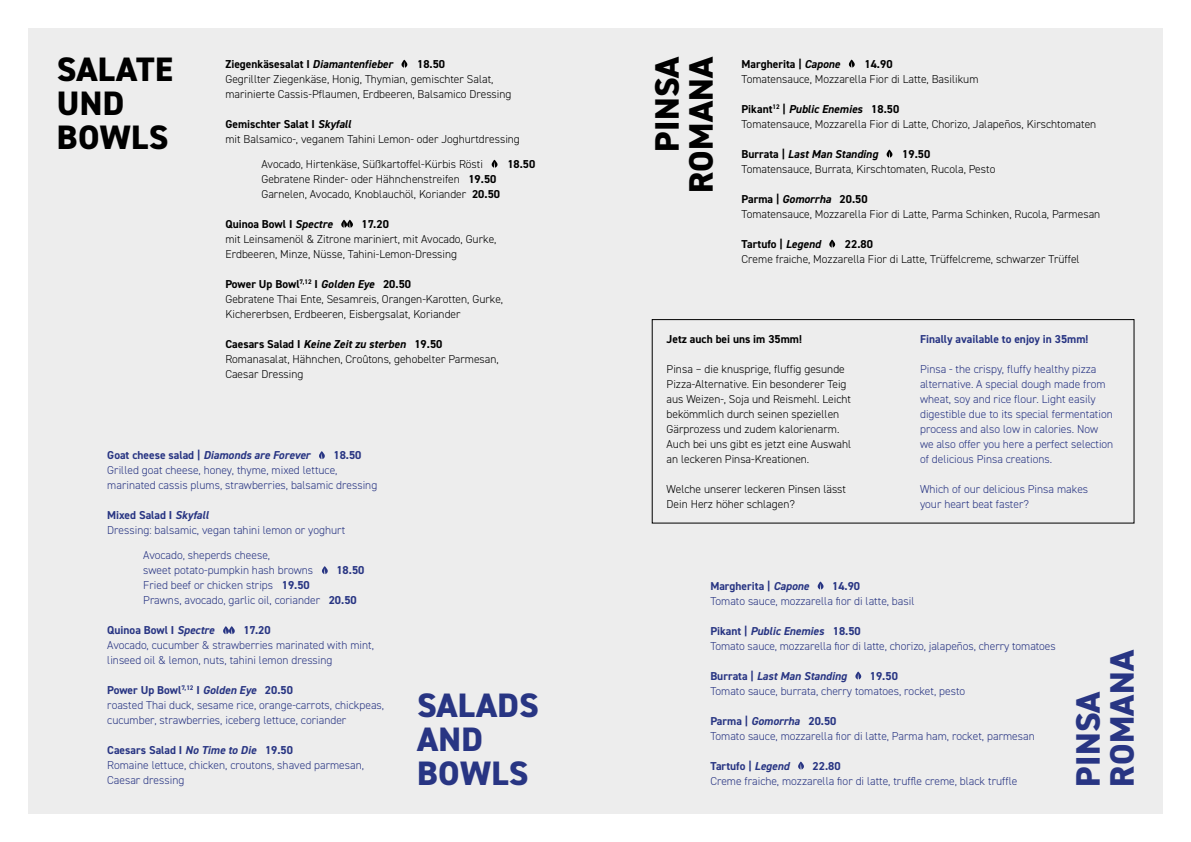
<style>
.page{position:relative;width:1191px;height:842px;background:#fff}
.page>*{position:absolute;margin:0;border:0;box-sizing:border-box;transform-origin:0 0}
.t1{font:800 34px/34px "DIN2014";letter-spacing:.01em;color:#000}
.t2{font:800 34px/34px "DIN2014";letter-spacing:.01em;color:#283583}
.t3{font:300 11.5px/15px "DIN2014";color:#000}
.t4{font:300 11.5px/15px "DIN2014";color:#283583}
.t5{font:700 11.5px "DIN2014";color:#000}
.t6{font:700 11.5px "DIN2014";color:#283583}
.t7{font:italic 700 11.5px "DIN2014";color:#283583}
.t8{font:italic 700 11.5px "DIN2014";color:#000}
.s1{font-style:italic}
.s2{font-weight:700}
.s3{font-weight:700;font-style:italic}
.s4{font-style:normal}
</style>
<div class="page">
<div style="left:28px;top:28px;width:1134px;height:786px;background:#ededed"></div>
<svg style="left:401px;top:60px;width:7px;height:8px"></svg>
<svg style="left:491px;top:160px;width:7px;height:8px"></svg>
<svg style="left:341px;top:220px;width:12px;height:8px"></svg>
<svg style="left:319px;top:451px;width:6px;height:8px"></svg>
<svg style="left:322px;top:566px;width:6px;height:8px"></svg>
<svg style="left:223px;top:626px;width:12px;height:8px"></svg>
<svg style="left:848px;top:60px;width:7px;height:8px"></svg>
<svg style="left:886px;top:150px;width:7px;height:8px"></svg>
<svg style="left:829px;top:240px;width:7px;height:8px"></svg>
<svg style="left:817px;top:581px;width:7px;height:8px"></svg>
<svg style="left:855px;top:671px;width:7px;height:8px"></svg>
<svg style="left:798px;top:761px;width:6px;height:8px"></svg>
<div style="left:652px;top:319px;width:482px;height:204px;border:1px solid #000"></div>
<h1 class="t1" style="left:57px;top:53px;width:117px">SALATE<br>UND<br>BOWLS</h1>
<p class="t5" style="left:225px;top:56px;width:169px">Ziegenkäsesalat I <span class="s1">Diamantenfieber</span></p>
<p class="t5" style="left:417px;top:56px;width:30px">18.50</p>
<p class="t3" style="left:225px;top:71px;width:287px">Gegrillter Ziegenkäse, Honig, Thymian, gemischter Salat, marinierte Cassis-Pflaumen, Erdbeeren, Balsamico Dressing</p>
<p class="t3" style="left:225px;top:116px;width:296px"><span class="s2">Gemischter Salat I</span> <span class="s3">Skyfall<br></span>mit Balsamico-, veganem Tahini Lemon- oder Joghurtdressing</p>
<p class="t3" style="left:261px;top:156px;width:223px">Avocado, Hirtenkäse, Süßkartoffel-Kürbis Rösti</p>
<p class="t5" style="left:507px;top:156px;width:30px">18.50</p>
<p class="t3" style="left:261px;top:171px;width:240px">Gebratene Rinder- oder Hähnchenstreifen <span class="s2">19.50<br></span>Garnelen, Avocado, Knoblauchöl, Koriander <span class="s2">20.50</span></p>
<p class="t5" style="left:225px;top:216px;width:109px">Quinoa Bowl I <span class="s1">Spectre</span></p>
<p class="t5" style="left:361px;top:216px;width:29px">17.20</p>
<p class="t3" style="left:225px;top:231px;width:272px">mit Leinsamenöl &amp; Zitrone mariniert, mit Avocado, Gurke,<br>Erdbeeren, Minze, Nüsse, Tahini-Lemon-Dressing</p>
<p class="t3" style="left:225px;top:276px;width:279px"><span class="s2">Power Up Bowl</span><sup>7,12</sup> <span class="s2">I</span> <span class="s3">Golden Eye</span> <span class="s2">20.50<br></span>Gebratene Thai Ente, Sesamreis, Orangen-Karotten, Gurke,<br>Kichererbsen, Erdbeeren, Eisbergsalat, Koriander</p>
<p class="t3" style="left:225px;top:336px;width:275px"><span class="s2">Caesars Salad I</span> <span class="s3">Keine Zeit zu sterben</span> <span class="s2">19.50<br></span>Romanasalat, Hähnchen, Croûtons, gehobelter Parmesan,<br>Caesar Dressing</p>
<p class="t7" style="left:107px;top:448px;width:204px"><span class="s4">Goat cheese salad |</span> Diamonds are Forever</p>
<p class="t6" style="left:333px;top:448px;width:30px">18.50</p>
<p class="t4" style="left:107px;top:463px;width:271px">Grilled goat cheese, honey, thyme, mixed lettuce, marinated cassis plums, strawberries, balsamic dressing</p>
<p class="t4" style="left:107px;top:508px;width:239px"><span class="s2">Mixed Salad I</span> <span class="s3">Skyfall<br></span>Dressing: balsamic, vegan tahini lemon or yoghurt</p>
<p class="t4" style="left:143px;top:548px;width:171px">Avocado, sheperds cheese,<br>sweet potato-pumpkin hash browns</p>
<p class="t6" style="left:336px;top:563px;width:30px">18.50</p>
<p class="t4" style="left:143px;top:578px;width:215px">Fried beef or chicken strips <span class="s2">19.50<br></span>Prawns, avocado, garlic oil, coriander <span class="s2">20.50</span></p>
<p class="t6" style="left:107px;top:623px;width:109px">Quinoa Bowl I <span class="s1">Spectre</span></p>
<p class="t6" style="left:243px;top:623px;width:29px">17.20</p>
<p class="t4" style="left:107px;top:638px;width:268px">Avocado, cucumber &amp; strawberries marinated with mint, linseed oil &amp; lemon, nuts, tahini lemon dressing</p>
<p class="t4" style="left:107px;top:683px;width:278px"><span class="s2">Power Up Bowl</span><sup>7,12</sup> <span class="s2">I</span> <span class="s3">Golden Eye</span> <span class="s2">20.50<br></span>roasted Thai duck, sesame rice, orange-carrots, chickpeas, cucumber, strawberries, iceberg lettuce, coriander</p>
<p class="t4" style="left:107px;top:743px;width:258px"><span class="s2">Caesars Salad I</span> <span class="s3">No Time to Die</span> <span class="s2">19.50<br></span>Romaine lettuce, chicken, croutons, shaved parmesan,<br>Caesar dressing</p>
<h1 class="t2" style="left:417px;top:688px;width:123px">SALADS<br>AND<br>BOWLS</h1>
<h1 class="t1" style="left:650px;top:193px;width:138px;text-align:right;rotate:-90deg">PINSA<br>ROMANA</h1>
<p class="t5" style="left:741px;top:56px;width:100px">Margherita | <span class="s1">Capone</span></p>
<p class="t5" style="left:864px;top:56px;width:30px">14.90</p>
<p class="t3" style="left:741px;top:71px;width:238px">Tomatensauce, Mozzarella Fior di Latte, Basilikum</p>
<p class="t3" style="left:741px;top:101px;width:356px"><span class="s2">Pikant</span><sup>12</sup> <span class="s2">|</span> <span class="s3">Public Enemies</span> <span class="s2">18.50<br></span>Tomatensauce, Mozzarella Fior di Latte, Chorizo, Jalapeños, Kirschtomaten</p>
<p class="t8" style="left:741px;top:146px;width:138px"><span class="s4">Burrata |</span> Last Man Standing</p>
<p class="t5" style="left:902px;top:146px;width:30px">19.50</p>
<p class="t3" style="left:741px;top:161px;width:255px">Tomatensauce, Burrata, Kirschtomaten, Rucola, Pesto</p>
<p class="t3" style="left:741px;top:191px;width:360px"><span class="s2">Parma |</span> <span class="s3">Gomorrha</span> <span class="s2">20.50<br></span>Tomatensauce, Mozzarella Fior di Latte, Parma Schinken, Rucola, Parmesan</p>
<p class="t5" style="left:741px;top:236px;width:81px">Tartufo | <span class="s1">Legend</span></p>
<p class="t5" style="left:845px;top:236px;width:30px">22.80</p>
<p class="t3" style="left:741px;top:251px;width:340px">Creme fraiche, Mozzarella Fior di Latte, Trüffelcreme, schwarzer Trüffel</p>
<p class="t5" style="left:666px;top:331px;width:137px">Jetz auch bei uns im 35mm!</p>
<p class="t3" style="left:666px;top:362px;width:186px">Pinsa – die knusprige, fluffig gesunde Pizza-Alternative. Ein besonderer Teig aus Weizen-, Soja und Reismehl. Leicht bekömmlich durch seinen speziellen Gärprozess und zudem kalorienarm.<br>Auch bei uns gibt es jetzt eine Auswahl an leckeren Pinsa-Kreationen.</p>
<p class="t3" style="left:666px;top:482px;width:181px">Welche unserer leckeren Pinsen lässt<br>Dein Herz höher schlagen?</p>
<p class="t6" style="left:920px;top:331px;width:170px">Finally available to enjoy in 35mm!</p>
<p class="t4" style="left:920px;top:361px;width:195px">Pinsa - the crispy, fluffy healthy pizza alternative. A special dough made from wheat, soy and rice flour. Light easily digestible due to its special fermentation process and also low in calories. Now we also offer you here a perfect selection of delicious Pinsa creations.</p>
<p class="t4" style="left:920px;top:481px;width:170px">Which of our delicious Pinsa makes your heart beat faster?</p>
<p class="t6" style="left:710px;top:578px;width:100px">Margherita | <span class="s1">Capone</span></p>
<p class="t6" style="left:832px;top:578px;width:30px">14.90</p>
<p class="t4" style="left:710px;top:593px;width:206px">Tomato sauce, mozzarella fior di latte, basil</p>
<p class="t4" style="left:710px;top:623px;width:347px"><span class="s2">Pikant |</span> <span class="s3">Public Enemies</span> <span class="s2">18.50<br></span>Tomato sauce, mozzarella fior di latte, chorizo, jalapeños, cherry tomatoes</p>
<p class="t7" style="left:710px;top:668px;width:138px"><span class="s4">Burrata |</span> Last Man Standing</p>
<p class="t6" style="left:870px;top:668px;width:30px">19.50</p>
<p class="t4" style="left:710px;top:683px;width:256px">Tomato sauce, burrata, cherry tomatoes, rocket, pesto</p>
<p class="t4" style="left:710px;top:713px;width:326px"><span class="s2">Parma |</span> <span class="s3">Gomorrha</span> <span class="s2">20.50<br></span>Tomato sauce, mozzarella fior di latte, Parma ham, rocket, parmesan</p>
<p class="t6" style="left:710px;top:758px;width:81px">Tartufo | <span class="s1">Legend</span></p>
<p class="t6" style="left:812px;top:758px;width:30px">22.80</p>
<p class="t4" style="left:710px;top:773px;width:308px">Creme fraiche, mozzarella fior di latte, truffle creme, black truffle</p>
<h1 class="t2" style="left:1071px;top:786px;width:138px;rotate:-90deg">PINSA<br>ROMANA</h1>
</div>
